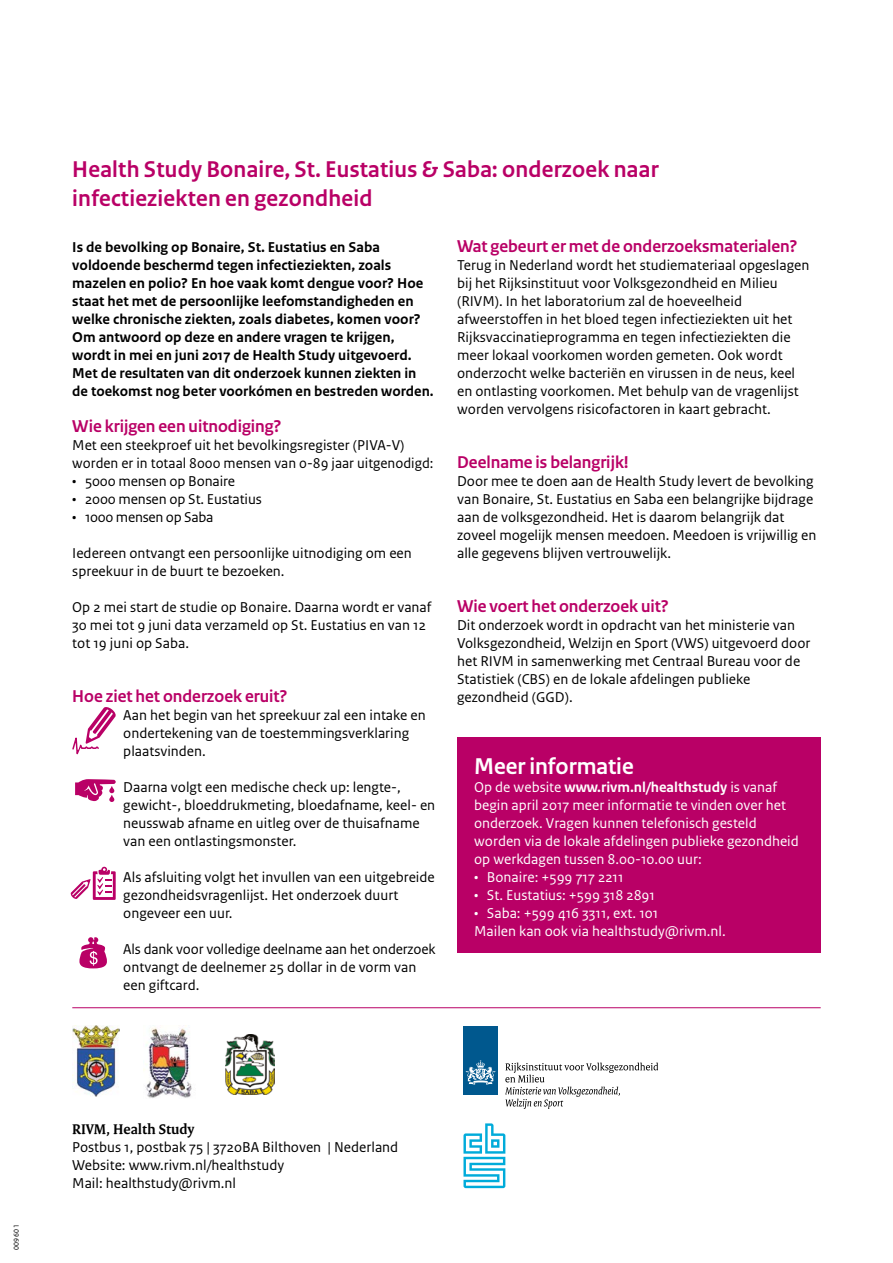
<style>
.page{position:relative;width:893px;height:1263px;background:#fff}
.page>*{position:absolute;margin:0;border:0;box-sizing:border-box;transform-origin:0 0}
.Alinea{font:700 24px/28.8px "Rijksoverheid Sans Heading";letter-spacing:.01em;color:#b90066}
.t1{font:700 24px "Rijksoverheid Sans Heading";color:#fff}
.Tussenkop{font:700 18px "Rijksoverheid Sans Heading";color:#b90066}
._10_RIVM_Broodtekst{font:15px/18px "Rijksoverheid Sans Text";color:#000}
._10_RIVM_Broodtekst-2{font:700 15px/18px "Rijksoverheid Sans Text";color:#000}
.t2{font:15px/18px "Rijksoverheid Sans Text";color:#fff}
._10_RIVM_Broodtekst-3{font:15px "Rijksoverheid Sans Text";letter-spacing:-.02em;color:#000}
._10_RIVM_Broodtekst-4{font:700 15px "Rijksoverheid Serif";color:#000}
.t3{font:7.5px "Rijksoverheid Sans Text";letter-spacing:.05em;color:#000}
.s1{font-weight:700}
</style>
<div class="page">
<div style="left:457px;top:737px;width:364px;height:216px;background:#b90066"></div>
<svg style="left:72px;top:707px;width:44px;height:48px"></svg>
<svg style="left:75px;top:779px;width:41px;height:23px"></svg>
<svg style="left:70px;top:867px;width:46px;height:33px"></svg>
<svg style="left:79px;top:937px;width:28px;height:31px"></svg>
<hr style="left:72px;top:1007px;width:749px;height:1px;background:#b90066">
<img style="left:72px;top:1026px;width:47px;height:70px">
<img style="left:144px;top:1027px;width:48px;height:71px">
<img style="left:225px;top:1034px;width:49px;height:61px">
<div style="left:464px;top:1026px;width:34px;height:68px;background:#00588e"></div>
<svg style="left:466px;top:1060px;width:29px;height:25px"></svg>
<svg style="left:505px;top:1062px;width:153px;height:47px"></svg>
<svg style="left:463px;top:1123px;width:42px;height:65px"></svg>
<p class="t3" style="left:12px;top:1250px;width:27px;rotate:-90deg">009601</p>
<p class="Alinea" style="left:72px;top:155px;width:588px">Health Study Bonaire, St. Eustatius &amp; Saba: onderzoek naar infectieziekten en gezondheid</p>
<p class="_10_RIVM_Broodtekst-2" style="left:72px;top:238px;width:363px">Is de bevolking op Bonaire, St. Eustatius en Saba voldoende beschermd tegen infectieziekten, zoals mazelen en polio? En hoe vaak komt dengue voor? Hoe staat het met de persoonlijke leefomstandigheden en welke chronische ziekten, zoals diabetes, komen voor?<br>Om antwoord op deze en andere vragen te krijgen, wordt in mei en juni 2017 de Health Study uitgevoerd.<br>Met de resultaten van dit onderzoek kunnen ziekten in de toekomst nog beter voorkómen en bestreden worden.</p>
<p class="Tussenkop" style="left:72px;top:416px;width:210px">Wie krijgen een uitnodiging?</p>
<p class="_10_RIVM_Broodtekst" style="left:72px;top:436px;width:363px">Met een steekproef uit het bevolkingsregister (PIVA-V) worden er in totaal 8000 mensen van 0-89 jaar uitgenodigd:</p>
<p class="_10_RIVM_Broodtekst" style="left:72px;top:472px;width:164px">• 5000 mensen op Bonaire</p>
<p class="_10_RIVM_Broodtekst" style="left:72px;top:490px;width:191px">• 2000 mensen op St. Eustatius</p>
<p class="_10_RIVM_Broodtekst-3" style="left:72px;top:509px;width:143px">• 1000 mensen op Saba</p>
<p class="_10_RIVM_Broodtekst" style="left:72px;top:544px;width:341px">Iedereen ontvangt een persoonlijke uitnodiging om een</p>
<p class="_10_RIVM_Broodtekst" style="left:72px;top:562px;width:214px">spreekuur in de buurt te bezoeken.</p>
<p class="_10_RIVM_Broodtekst" style="left:72px;top:598px;width:361px">Op 2 mei start de studie op Bonaire. Daarna wordt er vanaf<br>30 mei tot 9 juni data verzameld op St. Eustatius en van 12 tot 19 juni op Saba.</p>
<p class="Tussenkop" style="left:72px;top:686px;width:216px">Hoe ziet het onderzoek eruit?</p>
<p class="_10_RIVM_Broodtekst" style="left:123px;top:706px;width:304px">Aan het begin van het spreekuur zal een intake en ondertekening van de toestemmingsverklaring plaatsvinden.</p>
<p class="_10_RIVM_Broodtekst" style="left:123px;top:778px;width:313px">Daarna volgt een medische check up: lengte-, gewicht-, bloeddrukmeting, bloedafname, keel- en neusswab afname en uitleg over de thuisafname van een ontlastingsmonster.</p>
<p class="_10_RIVM_Broodtekst" style="left:123px;top:868px;width:313px">Als afsluiting volgt het invullen van een uitgebreide gezondheidsvragenlijst. Het onderzoek duurt ongeveer een uur.</p>
<p class="_10_RIVM_Broodtekst" style="left:123px;top:940px;width:314px">Als dank voor volledige deelname aan het onderzoek ontvangt de deelnemer 25 dollar in de vorm van een giftcard.</p>
<p class="Tussenkop" style="left:457px;top:236px;width:342px">Wat gebeurt er met de onderzoeksmaterialen?</p>
<p class="_10_RIVM_Broodtekst" style="left:457px;top:256px;width:354px">Terug in Nederland wordt het studiemateriaal opgeslagen bij het Rijksinstituut voor Volksgezondheid en Milieu (RIVM). In het laboratorium zal de hoeveelheid afweerstoffen in het bloed tegen infectieziekten uit het Rijksvaccinatieprogramma en tegen infectieziekten die meer lokaal voorkomen worden gemeten. Ook wordt onderzocht welke bacteriën en virussen in de neus, keel en ontlasting voorkomen. Met behulp van de vragenlijst worden vervolgens risicofactoren in kaart gebracht.</p>
<p class="Tussenkop" style="left:457px;top:452px;width:173px">Deelname is belangrijk!</p>
<p class="_10_RIVM_Broodtekst" style="left:457px;top:472px;width:361px">Door mee te doen aan de Health Study levert de bevolking van Bonaire, St. Eustatius en Saba een belangrijke bijdrage aan de volksgezondheid. Het is daarom belangrijk dat zoveel mogelijk mensen meedoen. Meedoen is vrijwillig en alle gegevens blijven vertrouwelijk.</p>
<p class="Tussenkop" style="left:457px;top:596px;width:213px">Wie voert het onderzoek uit?</p>
<p class="_10_RIVM_Broodtekst" style="left:457px;top:616px;width:355px">Dit onderzoek wordt in opdracht van het ministerie van Volksgezondheid, Welzijn en Sport (VWS) uitgevoerd door het RIVM in samenwerking met Centraal Bureau voor de Statistiek (CBS) en de lokale afdelingen publieke gezondheid (GGD).</p>
<p class="t1" style="left:474px;top:753px;width:161px">Meer informatie</p>
<p class="t2" style="left:474px;top:778px;width:326px">Op de website <span class="s1">www.rivm.nl/healthstudy</span> is vanaf begin april 2017 meer informatie te vinden over het onderzoek. Vragen kunnen telefonisch gesteld worden via de lokale afdelingen publieke gezondheid op werkdagen tussen 8.00-10.00 uur:</p>
<p class="t2" style="left:474px;top:868px;width:151px">• Bonaire: +599 717 2211</p>
<p class="t2" style="left:474px;top:886px;width:182px">• St. Eustatius: +599 318 2891</p>
<p class="t2" style="left:474px;top:904px;width:253px">• Saba: +599 416 3311, ext. 101<br>Mailen kan ook via healthstudy@rivm.nl.</p>
<p class="_10_RIVM_Broodtekst-4" style="left:72px;top:1120px;width:123px">RIVM, Health Study</p>
<p class="_10_RIVM_Broodtekst" style="left:72px;top:1138px;width:327px">Postbus 1, postbak 75 | 3720BA Bilthoven | Nederland</p>
<p class="_10_RIVM_Broodtekst" style="left:72px;top:1156px;width:214px">Website: www.rivm.nl/healthstudy</p>
<p class="_10_RIVM_Broodtekst" style="left:72px;top:1174px;width:165px">Mail: healthstudy@rivm.nl</p>
</div>
